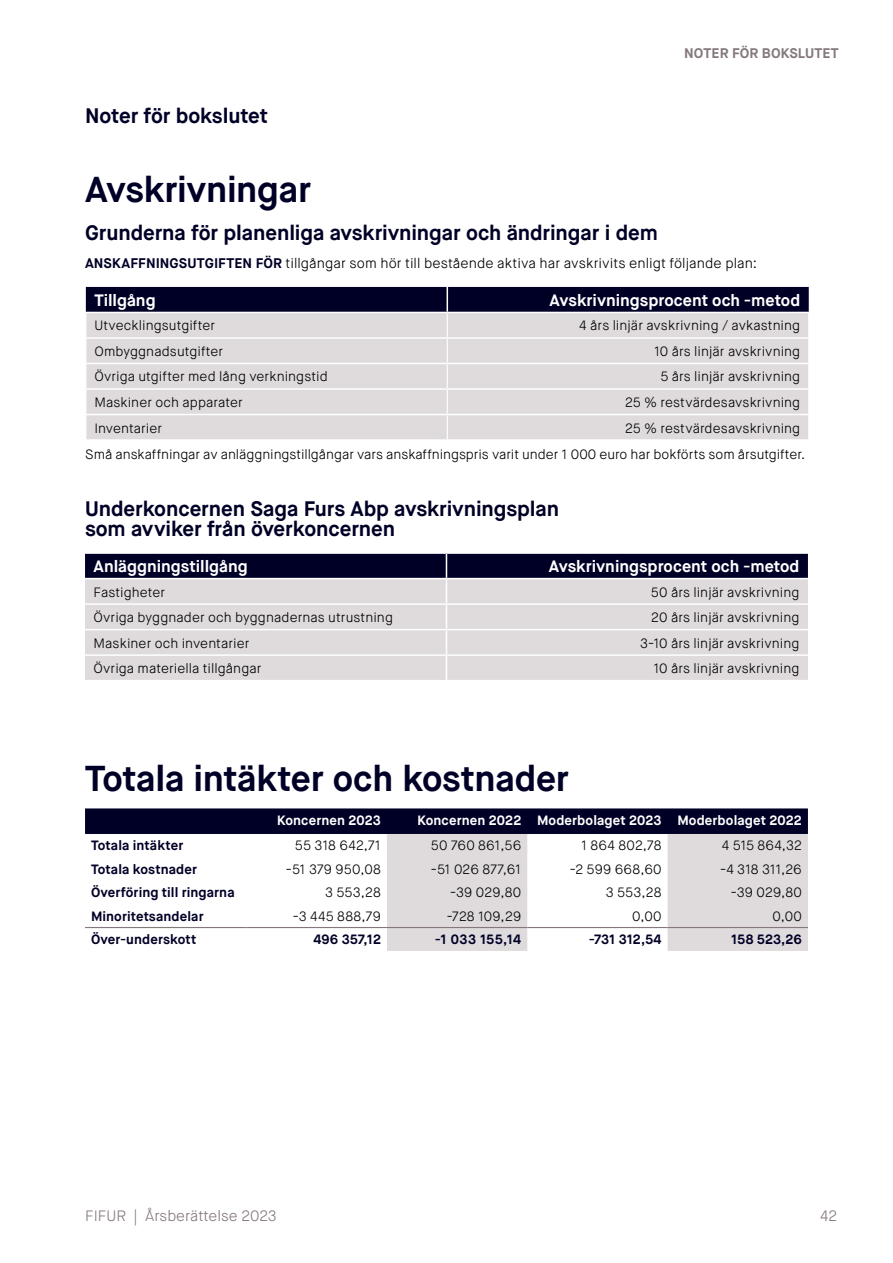
<style>
.page{position:relative;width:893px;height:1263px;background:#fff}
.page>*{position:absolute;margin:0;border:0;box-sizing:border-box;transform-origin:0 0}
.H2_Väliotsikko_SE{font:700 36px "Maison Neue";letter-spacing:-.01em;color:#000027}
.Väliotsikko{font:700 36px "Maison Neue";letter-spacing:-.01em;color:#000027}
.H2_Väliotsikko_SE-2{font:700 21px/20.2px "Maison Neue";letter-spacing:-.005em;color:#000027}
.Taulukko_otsikko_11_pt_SE{font:700 16.5px "Maison Neue";color:#fff}
.t1{font:300 15px "Maison Neue";color:#84787d}
.P_Leipis_anfangi_SE{font:300 13.95px "Maison Neue";letter-spacing:.005em;color:#000}
.P_Leipis_Maison_10_pt_SE{font:700 13.95px "Maison Neue";letter-spacing:.005em;color:#84787d}
.Taulukko_9_pt_oikea_tasa_SE{font:300 13.5px "Maison Neue";letter-spacing:.005em;color:#000}
.Taulukko_9_pt_vasen_tasa_SE{font:300 13.5px "Maison Neue";color:#000}
.Taulukko_9_pt_vasen_tasa_SE-2{font:700 13.5px "Maison Neue";letter-spacing:.01em;color:#000027}
.Taulukko_otsikko_11_pt_SE-2{font:700 13.5px "Maison Neue";letter-spacing:.01em;color:#fff}
.Taulukko_9_pt_oikea_tasa_SE-2{font:700 13.5px "Maison Neue";letter-spacing:.005em;color:#000027}
.s1{font-weight:700;color:#000027}
</style>
<div class="page">
<svg style="left:85px;top:287px;width:724px;height:152px;background:#bab6bf"></svg>
<hr style="left:86px;top:337px;width:361px;height:2px;background:#fff">
<hr style="left:447px;top:337px;width:361px;height:2px;background:#fff">
<hr style="left:86px;top:363px;width:361px;height:1px;background:#fff">
<hr style="left:447px;top:363px;width:361px;height:1px;background:#fff">
<hr style="left:86px;top:388px;width:361px;height:2px;background:#fff">
<hr style="left:447px;top:388px;width:361px;height:2px;background:#fff">
<hr style="left:86px;top:414px;width:361px;height:1px;background:#fff">
<hr style="left:447px;top:414px;width:361px;height:1px;background:#fff">
<svg style="left:85px;top:553px;width:723px;height:127px;background:#b6b3bc"></svg>
<div style="left:85px;top:808px;width:723px;height:26px;background:#000027"></div>
<svg style="left:387px;top:834px;width:421px;height:117px;fill:#dfdbdd"></svg>
<hr style="left:85px;top:927px;width:162px;height:1px;background:#84787d">
<hr style="left:247px;top:927px;width:140px;height:1px;background:#84787d">
<hr style="left:527px;top:927px;width:141px;height:1px;background:#84787d">
<hr style="left:387px;top:927px;width:140px;height:1px;background:#84787d">
<hr style="left:668px;top:927px;width:140px;height:1px;background:#84787d">
<h2 class="H2_Väliotsikko_SE-2" style="left:85px;top:105px;width:184px">Noter för bokslutet</h2>
<p class="Väliotsikko" style="left:85px;top:166px;width:228px">Avskrivningar</p>
<p class="P_Leipis_Maison_10_pt_SE" style="left:684px;top:44px;width:156px">NOTER FÖR BOKSLUTET</p>
<h2 class="H2_Väliotsikko_SE-2" style="left:85px;top:222px;width:574px">Grunderna för planenliga avskrivningar och ändringar i dem</h2>
<p class="P_Leipis_anfangi_SE" style="left:85px;top:255px;width:674px"><span class="s1">ANSKAFFNINGSUTGIFTEN FÖR</span> tillgångar som hör till bestående aktiva har avskrivits enligt följande plan:</p>
<p class="Taulukko_otsikko_11_pt_SE" style="left:94px;top:290px;width:63px">Tillgång</p>
<p class="Taulukko_otsikko_11_pt_SE" style="left:550px;top:290px;width:252px">Avskrivningsprocent och -metod</p>
<p class="Taulukko_9_pt_vasen_tasa_SE" style="left:94px;top:317px;width:122px">Utvecklingsutgifter</p>
<p class="Taulukko_9_pt_oikea_tasa_SE" style="left:579px;top:317px;width:222px">4 års linjär avskrivning / avkastning</p>
<p class="Taulukko_9_pt_vasen_tasa_SE" style="left:94px;top:343px;width:130px">Ombyggnadsutgifter</p>
<p class="Taulukko_9_pt_oikea_tasa_SE" style="left:654px;top:343px;width:148px">10 års linjär avskrivning</p>
<p class="Taulukko_9_pt_vasen_tasa_SE" style="left:94px;top:368px;width:235px">Övriga utgifter med lång verkningstid</p>
<p class="Taulukko_9_pt_oikea_tasa_SE" style="left:660px;top:368px;width:141px">5 års linjär avskrivning</p>
<p class="Taulukko_9_pt_vasen_tasa_SE" style="left:94px;top:394px;width:150px">Maskiner och apparater</p>
<p class="Taulukko_9_pt_oikea_tasa_SE" style="left:625px;top:394px;width:177px">25 % restvärdesavskrivning</p>
<p class="Taulukko_9_pt_vasen_tasa_SE" style="left:94px;top:419px;width:69px">Inventarier</p>
<p class="Taulukko_9_pt_oikea_tasa_SE" style="left:625px;top:419px;width:177px">25 % restvärdesavskrivning</p>
<p class="Taulukko_9_pt_vasen_tasa_SE" style="left:85px;top:446px;width:722px">Små anskaffningar av anläggningstillgångar vars anskaffningspris varit under 1 000 euro har bokförts som årsutgifter.</p>
<h2 class="H2_Väliotsikko_SE-2" style="left:85px;top:498px;width:476px">Underkoncernen Saga Furs Abp avskrivningsplan som avviker från överkoncernen</h2>
<p class="Taulukko_otsikko_11_pt_SE" style="left:94px;top:556px;width:156px">Anläggningstillgång</p>
<p class="Taulukko_otsikko_11_pt_SE" style="left:549px;top:556px;width:252px">Avskrivningsprocent och -metod</p>
<p class="Taulukko_9_pt_vasen_tasa_SE" style="left:94px;top:583px;width:73px">Fastigheter</p>
<p class="Taulukko_9_pt_oikea_tasa_SE" style="left:651px;top:583px;width:150px">50 års linjär avskrivning</p>
<p class="Taulukko_9_pt_vasen_tasa_SE" style="left:94px;top:609px;width:301px">Övriga byggnader och byggnadernas utrustning</p>
<p class="Taulukko_9_pt_oikea_tasa_SE" style="left:651px;top:609px;width:150px">20 års linjär avskrivning</p>
<p class="Taulukko_9_pt_vasen_tasa_SE" style="left:94px;top:634px;width:157px">Maskiner och inventarier</p>
<p class="Taulukko_9_pt_oikea_tasa_SE" style="left:640px;top:634px;width:161px">3-10 års linjär avskrivning</p>
<p class="Taulukko_9_pt_vasen_tasa_SE" style="left:94px;top:660px;width:169px">Övriga materiella tillgångar</p>
<p class="Taulukko_9_pt_oikea_tasa_SE" style="left:653px;top:660px;width:148px">10 års linjär avskrivning</p>
<h2 class="H2_Väliotsikko_SE" style="left:85px;top:756px;width:485px">Totala intäkter och kostnader</h2>
<p class="Taulukko_otsikko_11_pt_SE-2" style="left:277px;top:812px;width:105px">Koncernen 2023</p>
<p class="Taulukko_otsikko_11_pt_SE-2" style="left:417px;top:812px;width:105px">Koncernen 2022</p>
<p class="Taulukko_otsikko_11_pt_SE-2" style="left:537px;top:812px;width:126px">Moderbolaget 2023</p>
<p class="Taulukko_otsikko_11_pt_SE-2" style="left:677px;top:812px;width:126px">Moderbolaget 2022</p>
<p class="Taulukko_9_pt_vasen_tasa_SE-2" style="left:91px;top:837px;width:94px">Totala intäkter</p>
<p class="Taulukko_9_pt_oikea_tasa_SE" style="left:295px;top:837px;width:87px">55 318 642,71</p>
<p class="Taulukko_9_pt_oikea_tasa_SE" style="left:431px;top:837px;width:92px">50 760 861,56</p>
<p class="Taulukko_9_pt_oikea_tasa_SE" style="left:581px;top:837px;width:82px">1 864 802,78</p>
<p class="Taulukko_9_pt_oikea_tasa_SE" style="left:722px;top:837px;width:81px">4 515 864,32</p>
<p class="Taulukko_9_pt_vasen_tasa_SE-2" style="left:91px;top:860px;width:108px">Totala kostnader</p>
<p class="Taulukko_9_pt_oikea_tasa_SE" style="left:286px;top:861px;width:97px">-51 379 950,08</p>
<p class="Taulukko_9_pt_oikea_tasa_SE" style="left:431px;top:861px;width:92px">-51 026 877,61</p>
<p class="Taulukko_9_pt_oikea_tasa_SE" style="left:570px;top:861px;width:93px">-2 599 668,60</p>
<p class="Taulukko_9_pt_oikea_tasa_SE" style="left:720px;top:861px;width:83px">-4 318 311,26</p>
<p class="Taulukko_9_pt_vasen_tasa_SE-2" style="left:91px;top:884px;width:145px">Överföring till ringarna</p>
<p class="Taulukko_9_pt_oikea_tasa_SE" style="left:325px;top:884px;width:57px">3 553,28</p>
<p class="Taulukko_9_pt_oikea_tasa_SE" style="left:450px;top:884px;width:73px">-39 029,80</p>
<p class="Taulukko_9_pt_oikea_tasa_SE" style="left:606px;top:884px;width:57px">3 553,28</p>
<p class="Taulukko_9_pt_oikea_tasa_SE" style="left:731px;top:884px;width:73px">-39 029,80</p>
<p class="Taulukko_9_pt_vasen_tasa_SE-2" style="left:91px;top:907px;width:114px">Minoritetsandelar</p>
<p class="Taulukko_9_pt_oikea_tasa_SE" style="left:293px;top:907px;width:90px">-3 445 888,79</p>
<p class="Taulukko_9_pt_oikea_tasa_SE" style="left:447px;top:907px;width:76px">-728 109,29</p>
<p class="Taulukko_9_pt_oikea_tasa_SE" style="left:632px;top:907px;width:31px">0,00</p>
<p class="Taulukko_9_pt_oikea_tasa_SE" style="left:772px;top:907px;width:31px">0,00</p>
<p class="Taulukko_9_pt_vasen_tasa_SE-2" style="left:91px;top:931px;width:107px">Över-underskott</p>
<p class="Taulukko_9_pt_oikea_tasa_SE-2" style="left:313px;top:931px;width:69px">496 357,12</p>
<p class="Taulukko_9_pt_oikea_tasa_SE-2" style="left:435px;top:931px;width:88px">-1 033 155,14</p>
<p class="Taulukko_9_pt_oikea_tasa_SE-2" style="left:589px;top:931px;width:74px">-731 312,54</p>
<p class="Taulukko_9_pt_oikea_tasa_SE-2" style="left:731px;top:931px;width:72px">158 523,26</p>
<p class="t1" style="left:85px;top:1206px;width:193px">FIFUR | Årsberättelse 2023</p>
<p class="t1" style="left:820px;top:1206px;width:19px">42</p>
</div>
